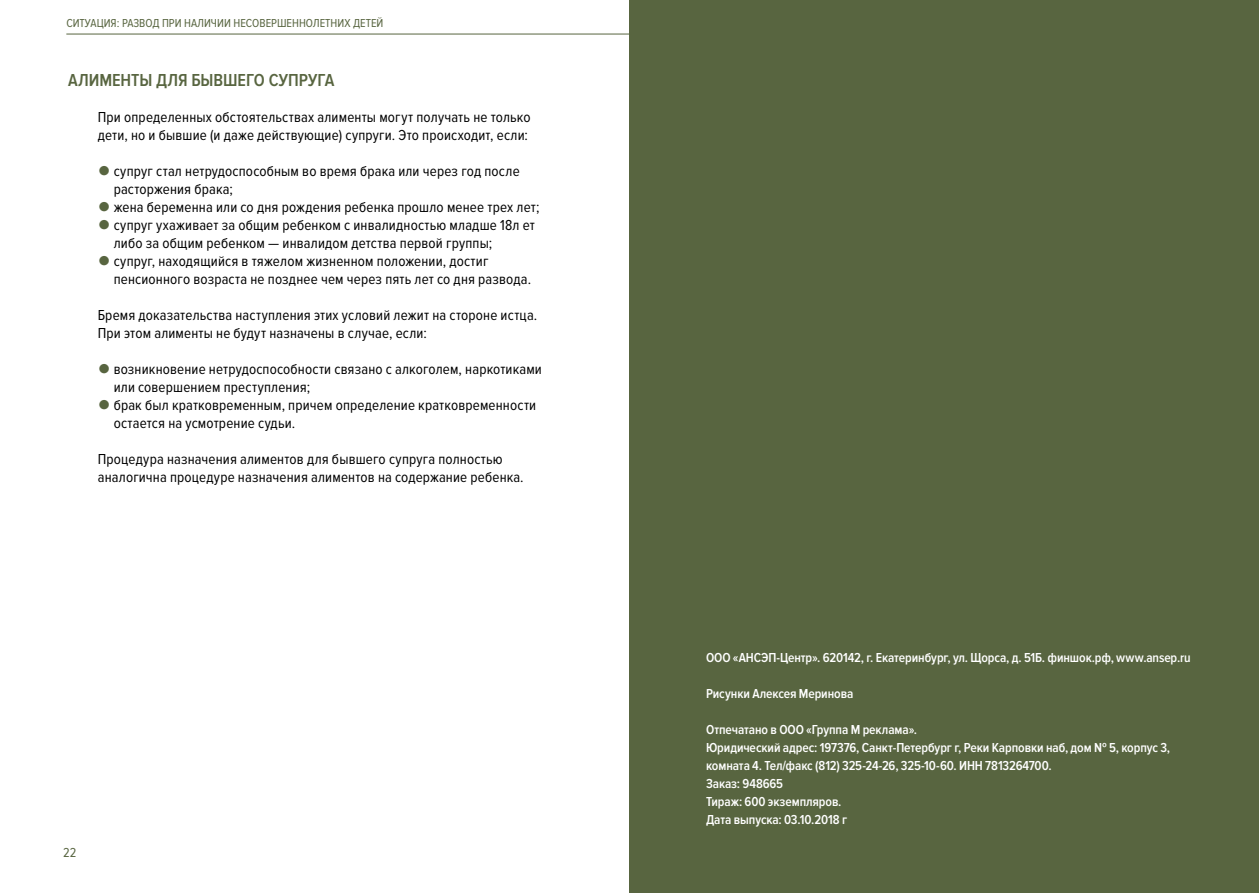
<style>
.page{position:relative;width:1259px;height:893px;background:#fff}
.page>*{position:absolute;margin:0;border:0;box-sizing:border-box;transform-origin:0 0}
.t1{font:600 18px "Proxima Nova Cond";letter-spacing:-.005em;color:#586540}
.t2{font:15px/18px "Proxima Nova Cond";letter-spacing:.01em;color:#000}
.t3{font:600 13.5px/18px "Proxima Nova Cond";letter-spacing:-.005em;color:#fff}
.t4{font:13.5px "Proxima Nova Cond";color:#586540}
.t5{font:12px "Proxima Nova Cond";color:#586540}
.s1{font-family:"PF Din Text Pro";color:#586540}
</style>
<div class="page">
<hr style="left:66px;top:34px;width:1123px;height:1px;background:#586540">
<div style="left:629px;top:0;width:630px;height:893px;background:#586540"></div>
<p class="t5" style="left:66px;top:17px;width:318px">Ситуация: развод при наличии несовершеннолетних детей</p>
<p class="t1" style="left:68px;top:70px;width:268px">Алименты для бывшего супруга</p>
<p class="t2" style="left:98px;top:108px;width:434px">При определенных обстоятельствах алименты могут получать не только дети, но и бывшие (и даже действующие) супруги. Это происходит, если:</p>
<p class="t2" style="left:114px;top:162px;width:407px;text-indent:-16px"><span class="s1">●</span> супруг стал нетрудоспособным во время брака или через год после расторжения брака;</p>
<p class="t2" style="left:98px;top:198px;width:443px"><span class="s1">●</span> жена беременна или со дня рождения ребенка прошло менее трех лет;</p>
<p class="t2" style="left:114px;top:216px;width:423px;text-indent:-16px"><span class="s1">●</span> супруг ухаживает за общим ребенком с инвалидностью младше 18л ет либо за общим ребенком — инвалидом детства первой группы;</p>
<p class="t2" style="left:114px;top:252px;width:419px;text-indent:-16px"><span class="s1">●</span> супруг, находящийся в тяжелом жизненном положении, достиг пенсионного возраста не позднее чем через пять лет со дня развода.</p>
<p class="t2" style="left:98px;top:306px;width:441px">Бремя доказательства наступления этих условий лежит на стороне истца.<br>При этом алименты не будут назначены в случае, если:</p>
<p class="t2" style="left:114px;top:360px;width:430px;text-indent:-16px"><span class="s1">●</span> возникновение нетрудоспособности связано с алкоголем, наркотиками или совершением преступления;</p>
<p class="t2" style="left:114px;top:396px;width:424px;text-indent:-16px"><span class="s1">●</span> брак был кратковременным, причем определение кратковременности остается на усмотрение судьи.</p>
<p class="t2" style="left:98px;top:450px;width:427px">Процедура назначения алиментов для бывшего супруга полностью аналогична процедуре назначения алиментов на содержание ребенка.</p>
<p class="t4" style="left:63px;top:845px;width:15px">22</p>
<p class="t3" style="left:706px;top:649px;width:486px">ООО «АНСЭП-Центр». 620142, г. Екатеринбург, ул. Щорса, д. 51Б. финшок.рф, www.ansep.ru</p>
<p class="t3" style="left:706px;top:685px;width:149px">Рисунки Алексея Меринова</p>
<p class="t3" style="left:706px;top:721px;width:465px">Отпечатано в ООО «Группа М реклама».<br>Юридический адрес: 197376, Санкт-Петербург г, Реки Карповки наб, дом № 5, корпус 3, комната 4. Тел/факс (812) 325-24-26, 325-10-60. ИНН</p>
<p class="t3" style="left:985px;top:757px;width:68px">7813264700.</p>
<p class="t3" style="left:706px;top:775px;width:143px">Заказ: 948665<br>Тираж: 600 экземпляров.<br>Дата выпуска: 03.10.2018 г</p>
</div>
